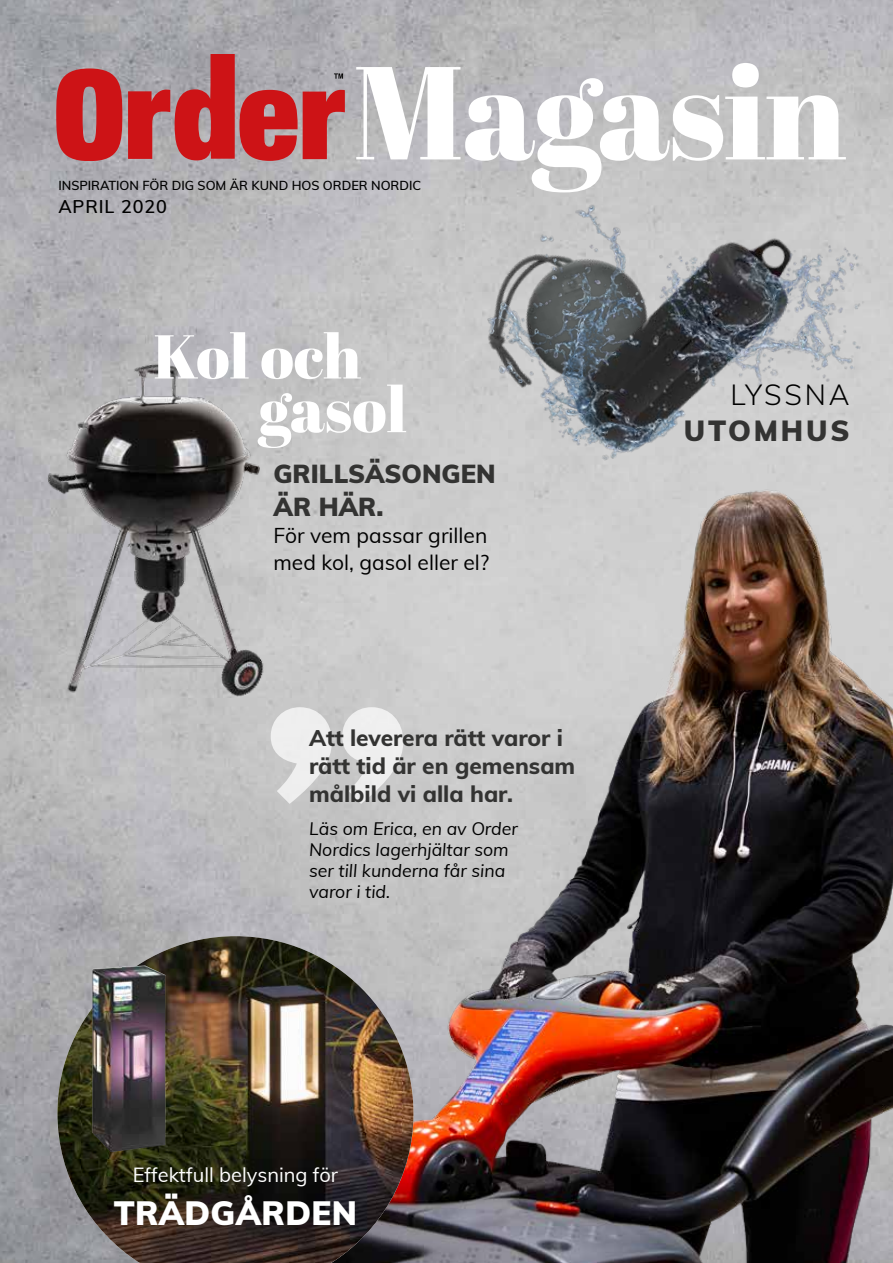
<style>
.page{position:relative;width:893px;height:1263px;background:#fff}
.page>*{position:absolute;margin:0;border:0;box-sizing:border-box;transform-origin:0 0}
.t1{font:700 377.85px "Neue Aachen Pro";color:#fff}
.t2{font:132px "Abril Fatface";letter-spacing:-.01em;color:#fff}
.t3{font:63.45px "Abril Fatface";color:#fff}
.t4{font:61.8px "Abril Fatface";letter-spacing:-.005em;color:#fff}
.t5{font:900 33px "Muli";letter-spacing:.01em;color:#fff}
.t6{font:900 28.5px "Muli";letter-spacing:.1em;color:#333332}
.t7{font:300 28.5px "Muli";letter-spacing:.1em;color:#000}
.t8{font:900 25.5px/33px "Muli";color:#333332}
.t9{font:800 22.65px/27.9px "Muli";color:#333332}
.t10{font:21px/27px "Muli";color:#000}
.t11{font:20.1px "Muli";color:#fff}
.t12{font:600 18px "Muli";letter-spacing:.05em;color:#000}
.t13{font:italic 17.7px/20.9px "Muli";color:#000}
.t14{font:600 12.75px "Muli";color:#000}
</style>
<div class="page">
<img style="left:0;top:0;width:893px;height:1263px">
<img style="left:182px;top:466px;width:711px;height:797px">
<img style="left:57px;top:936px;width:356px;height:327px">
<img style="left:439px;top:145px;width:449px;height:387px">
<svg style="left:56px;top:68px;width:66px;height:93px;background:#c33538"></svg>
<svg style="left:128px;top:54px;width:217px;height:107px;background:#bb5e62"></svg>
<img style="left:35px;top:353px;width:238px;height:346px">
<img style="left:92px;top:965px;width:74px;height:187px">
<h2 class="t2" style="left:353px;top:20px;width:495px">Magasin</h2>
<p class="t14" style="left:58px;top:176px;width:364px">INSPIRATION FÖR DIG SOM ÄR KUND HOS ORDER NORDIC</p>
<p class="t12" style="left:58px;top:193px;width:110px">APRIL 2020</p>
<h3 class="t4" style="left:153px;top:313px;width:209px">Kol och</h3>
<h3 class="t3" style="left:258px;top:365px;width:150px">gasol</h3>
<h3 class="t8" style="left:273px;top:456px;width:224px">GRILLSÄSONGEN<br>ÄR HÄR.</h3>
<p class="t10" style="left:273px;top:521px;width:217px">För vem passar grillen med kol, gasol eller el?</p>
<h1 class="t1" style="left:250px;top:630px;width:176px">”</h1>
<p class="t9" style="left:309px;top:723px;width:268px">Att leverera rätt varor i rätt tid är en gemensam målbild vi alla har.</p>
<p class="t13" style="left:309px;top:818px;width:210px">Läs om Erica, en av Order<br>Nordics lagerhjältar som ser till kunderna får sina varor i tid.</p>
<p class="t11" style="left:133px;top:1160px;width:207px">Effektfull belysning för</p>
<h3 class="t5" style="left:114px;top:1188px;width:245px">TRÄDGÅRDEN</h3>
<h3 class="t7" style="left:730px;top:374px;width:121px">LYSSNA</h3>
<h3 class="t6" style="left:684px;top:410px;width:167px">UTOMHUS</h3>
</div>
